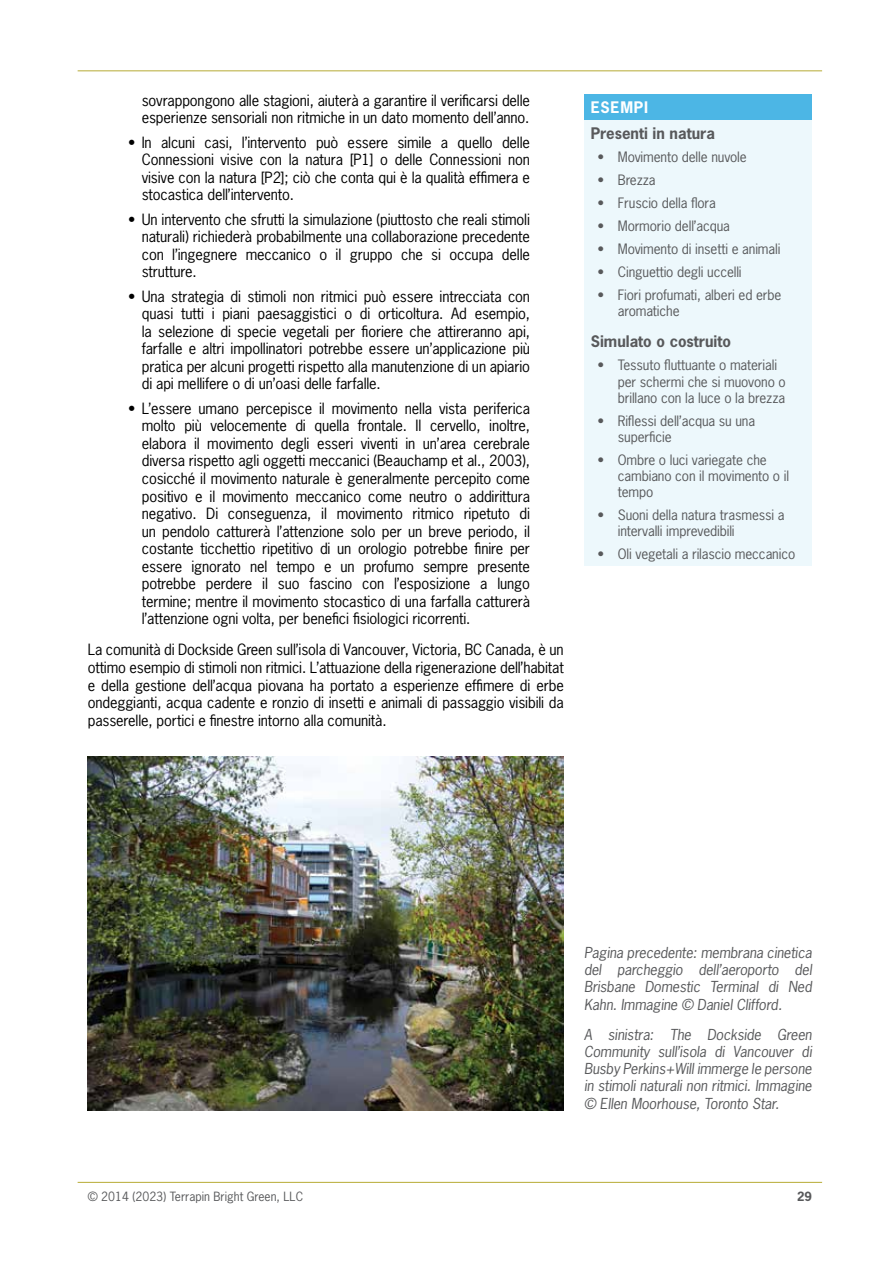
<style>
.page{position:relative;width:893px;height:1263px;background:#fff}
.page>*{position:absolute;margin:0;border:0;box-sizing:border-box;transform-origin:0 0}
.t1{font:700 15px "News Gothic Std";color:#58595b}
.t2{font:700 15px "News Gothic Std";letter-spacing:.05em;color:#fff}
.t3{font:14.7px/17.5px "News Gothic Std";letter-spacing:-.01em;color:#000;text-align:justify}
.t4{font:italic 14.25px/17.1px "News Gothic Std";letter-spacing:-.01em;color:#58595b;text-align:justify}
.t5{font:13.5px/16.2px "News Gothic Std";letter-spacing:-.01em;color:#58595b}
.t6{font:12px "News Gothic Std";color:#58595b}
.t7{font:700 12px "News Gothic Std";color:#58595b}
</style>
<div class="page">
<hr style="left:78px;top:70px;width:744px;height:1px;background:#b7ab34">
<hr style="left:78px;top:1182px;width:744px;height:1px;background:#b7ab34">
<div style="left:584px;top:95px;width:228px;height:26px;background:#4cb6e5"></div>
<div style="left:584px;top:121px;width:228px;height:445px;background:#edf8fc"></div>
<img style="left:88px;top:756px;width:476px;height:354px">
<p class="t3" style="left:142px;top:91px;width:390px">sovrappongono alle stagioni, aiuterà a garantire il verificarsi delle esperienze sensoriali non ritmiche in un dato momento dell’anno.</p>
<p class="t3" style="left:142px;top:133px;width:390px;text-indent:-13px">• In alcuni casi, l’intervento può essere simile a quello delle Connessioni visive con la natura [P1] o delle Connessioni non visive con la natura [P2]; ciò che conta qui è la qualità effimera e stocastica dell’intervento.</p>
<p class="t3" style="left:142px;top:210px;width:390px;text-indent:-13px">• Un intervento che sfrutti la simulazione (piuttosto che reali stimoli naturali) richiederà probabilmente una collaborazione precedente con l’ingegnere meccanico o il gruppo che si occupa delle strutture.</p>
<p class="t3" style="left:142px;top:287px;width:390px;text-indent:-13px">• Una strategia di stimoli non ritmici può essere intrecciata con quasi tutti i piani paesaggistici o di orticoltura. Ad esempio, la selezione di specie vegetali per fioriere che attireranno api, farfalle e altri impollinatori potrebbe essere un’applicazione più pratica per alcuni progetti rispetto alla manutenzione di un apiario di api mellifere o di un’oasi delle farfalle.</p>
<p class="t3" style="left:142px;top:399px;width:390px;text-indent:-13px">• L’essere umano percepisce il movimento nella vista periferica molto più velocemente di quella frontale. Il cervello, inoltre, elabora il movimento degli esseri viventi in un’area cerebrale diversa rispetto agli oggetti meccanici (Beauchamp et al., 2003), cosicché il movimento naturale è generalmente percepito come positivo e il movimento meccanico come neutro o addirittura negativo. Di conseguenza, il movimento ritmico ripetuto di un pendolo catturerà l’attenzione solo per un breve periodo, il costante ticchettio ripetitivo di un orologio potrebbe finire per essere ignorato nel tempo e un profumo sempre presente potrebbe perdere il suo fascino con l’esposizione a lungo termine; mentre il movimento stocastico di una farfalla catturerà l’attenzione ogni volta, per benefici fisiologici ricorrenti.</p>
<p class="t3" style="left:88px;top:641px;width:478px">La comunità di Dockside Green sull’isola di Vancouver, Victoria, BC Canada, è un ottimo esempio di stimoli non ritmici. L’attuazione della rigenerazione dell’habitat e della gestione dell’acqua piovana ha portato a esperienze effimere di erbe ondeggianti, acqua cadente e ronzio di insetti e animali di passaggio visibili da passerelle, portici e finestre intorno alla comunità.</p>
<p class="t2" style="left:591px;top:98px;width:59px">ESEMPI</p>
<p class="t1" style="left:591px;top:123px;width:126px">Presenti in natura</p>
<p class="t5" style="left:598px;top:149px;width:151px">• Movimento delle nuvole</p>
<p class="t5" style="left:598px;top:172px;width:60px">• Brezza</p>
<p class="t5" style="left:598px;top:195px;width:120px">• Fruscio della flora</p>
<p class="t5" style="left:598px;top:217px;width:134px">• Mormorio dell’acqua</p>
<p class="t5" style="left:598px;top:240px;width:184px">• Movimento di insetti e animali</p>
<p class="t5" style="left:598px;top:263px;width:146px">• Cinguettio degli uccelli</p>
<p class="t5" style="left:618px;top:286px;width:165px;text-indent:-20px">• Fiori profumati, alberi ed erbe aromatiche</p>
<p class="t1" style="left:591px;top:332px;width:142px">Simulato o costruito</p>
<p class="t5" style="left:618px;top:357px;width:169px;text-indent:-20px">• Tessuto fluttuante o materiali per schermi che si muovono o brillano con la luce o la brezza</p>
<p class="t5" style="left:618px;top:412px;width:139px;text-indent:-20px">• Riflessi dell’acqua su una superficie</p>
<p class="t5" style="left:618px;top:451px;width:173px;text-indent:-20px">• Ombre o luci variegate che cambiano con il movimento o il tempo</p>
<p class="t5" style="left:618px;top:507px;width:168px;text-indent:-20px">• Suoni della natura trasmessi a intervalli imprevedibili</p>
<p class="t5" style="left:598px;top:546px;width:199px">• Oli vegetali a rilascio meccanico</p>
<p class="t4" style="left:584px;top:944px;width:229px">Pagina precedente: membrana cinetica del parcheggio dell’aeroporto del Brisbane Domestic Terminal di Ned Kahn. Immagine © Daniel Clifford.</p>
<p class="t4" style="left:584px;top:1026px;width:229px">A sinistra: The Dockside Green Community sull’isola di Vancouver di Busby Perkins+Will immerge le persone in stimoli naturali non ritmici. Immagine © Ellen Moorhouse, Toronto Star.</p>
<p class="t6" style="left:88px;top:1189px;width:217px">© 2014 (2023) Terrapin Bright Green, LLC</p>
<p class="t7" style="left:797px;top:1188px;width:16px">29</p>
</div>
